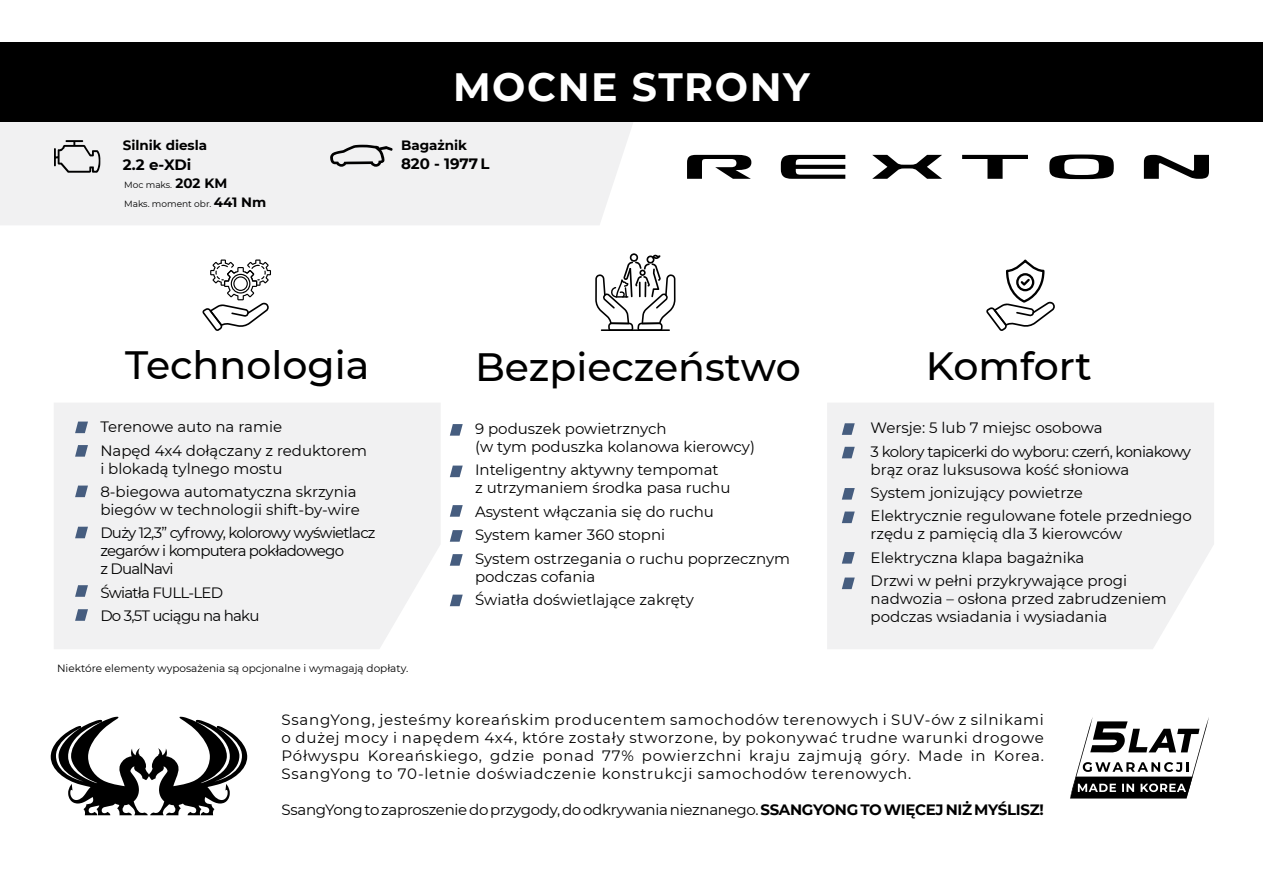
<style>
.page{position:relative;width:1263px;height:893px;background:#fff}
.page>*{position:absolute;margin:0;border:0;box-sizing:border-box;transform-origin:0 0}
.t1{font:500 39.45px "Montserrat";color:#000}
.t2{font:700 39.45px "Montserrat";letter-spacing:.04em;color:#fff}
.t3{font:15px/23.4px "Montserrat";color:#000}
.t4{font:15px/23.4px "Montserrat";letter-spacing:-.05em;color:#000}
.t5{font:15px "Montserrat";letter-spacing:-.02em;color:#000}
.t6{font:15px/23.4px "Montserrat";letter-spacing:-.04em;color:#000}
.t7{font:700 15px "Montserrat";color:#000}
.t8{font:700 13.5px "Montserrat";color:#000}
.t9{font:10.5px "Montserrat";color:#000}
.t10{font:9px/19.5px "Montserrat";color:#000}
.s1{font-weight:700;font-size:13.5px}
.s2{font-weight:700}
</style>
<div class="page">
<div style="left:0;top:122px;width:633px;height:103px;background:#f1f1f2"></div>
<div style="left:827px;top:403px;width:387px;height:246px;background:#f1f1f2"></div>
<div style="left:0;top:43px;width:1263px;height:79px;background:#000"></div>
<div style="left:54px;top:403px;width:386px;height:246px;background:#f1f1f2"></div>
<svg style="left:75px;top:527px;width:13px;height:11px"></svg>
<svg style="left:75px;top:486px;width:13px;height:11px"></svg>
<svg style="left:75px;top:422px;width:13px;height:11px"></svg>
<svg style="left:450px;top:466px;width:13px;height:11px"></svg>
<svg style="left:450px;top:424px;width:13px;height:12px"></svg>
<svg style="left:450px;top:530px;width:13px;height:12px"></svg>
<svg style="left:450px;top:505px;width:13px;height:12px"></svg>
<svg style="left:842px;top:447px;width:13px;height:11px"></svg>
<svg style="left:842px;top:423px;width:13px;height:12px"></svg>
<svg style="left:842px;top:511px;width:13px;height:12px"></svg>
<svg style="left:842px;top:488px;width:13px;height:12px"></svg>
<svg style="left:202px;top:259px;width:69px;height:72px"></svg>
<svg style="left:986px;top:259px;width:69px;height:72px"></svg>
<svg style="left:330px;top:145px;width:63px;height:22px"></svg>
<svg style="left:54px;top:140px;width:46px;height:33px"></svg>
<svg style="left:75px;top:609px;width:13px;height:12px"></svg>
<svg style="left:595px;top:253px;width:80px;height:78px"></svg>
<svg style="left:842px;top:577px;width:13px;height:12px"></svg>
<svg style="left:75px;top:585px;width:13px;height:12px"></svg>
<svg style="left:450px;top:554px;width:13px;height:12px"></svg>
<svg style="left:450px;top:595px;width:13px;height:11px"></svg>
<svg style="left:842px;top:552px;width:13px;height:12px"></svg>
<svg style="left:962px;top:155px;width:66px;height:24px"></svg>
<svg style="left:1049px;top:155px;width:65px;height:24px"></svg>
<svg style="left:781px;top:155px;width:64px;height:24px"></svg>
<svg style="left:687px;top:155px;width:64px;height:24px"></svg>
<svg style="left:872px;top:155px;width:70px;height:24px"></svg>
<svg style="left:1144px;top:155px;width:65px;height:24px"></svg>
<svg style="left:51px;top:716px;width:196px;height:99px"></svg>
<svg style="left:1070px;top:717px;width:139px;height:81px"></svg>
<svg style="left:75px;top:445px;width:13px;height:12px"></svg>
<p class="t8" style="left:123px;top:136px;width:86px">Silnik diesla</p>
<p class="t7" style="left:123px;top:154px;width:70px">2.2 e-XDi</p>
<p class="t10" style="left:124px;top:174px;width:144px">Moc maks. <span class="s1">202 KM<br></span>Maks. moment obr. <span class="s1">441 Nm</span></p>
<h1 class="t2" style="left:453px;top:58px;width:358px">MOCNE STRONY</h1>
<p class="t8" style="left:401px;top:135px;width:68px">Bagażnik</p>
<p class="t7" style="left:401px;top:153px;width:90px">820 - 1977 L</p>
<h1 class="t1" style="left:125px;top:338px;width:246px">Technologia</h1>
<p class="t3" style="left:100px;top:415px;width:268px">Terenowe auto na ramie<br>Napęd 4x4 dołączany z reduktorem</p>
<p class="t3" style="left:100px;top:456px;width:258px">i blokadą tylnego mostu<br>8-biegowa automatyczna skrzynia</p>
<p class="t4" style="left:100px;top:497px;width:277px">biegów w technologii shift-by-wire<br>Duży 12,3” cyfrowy, kolorowy wyświetlacz</p>
<p class="t4" style="left:100px;top:541px;width:245px;line-height:18px">zegarów i komputera pokładowego z DualNavi</p>
<p class="t4" style="left:100px;top:580px;width:161px">Światła FULL-LED<br>Do 3,5T uciągu na haku</p>
<h1 class="t1" style="left:475px;top:339px;width:327px">Bezpieczeństwo</h1>
<p class="t3" style="left:475px;top:419px;width:281px;line-height:18px">9 poduszek powietrznych<br>(w tym poduszka kolanowa kierowcy)</p>
<p class="t3" style="left:475px;top:461px;width:257px;line-height:18px">Inteligentny aktywny tempomat<br>z utrzymaniem środka pasa ruchu</p>
<p class="t3" style="left:475px;top:499px;width:317px">Asystent włączania się do ruchu<br>System kamer 360 stopni<br>System ostrzegania o ruchu poprzecznym</p>
<p class="t3" style="left:475px;top:564px;width:220px">podczas cofania<br>Światła doświetlające zakręty</p>
<p class="t9" style="left:57px;top:661px;width:353px">Niektóre elementy wyposażenia są opcjonalne i wymagają dopłaty.</p>
<h1 class="t1" style="left:926px;top:338px;width:168px">Komfort</h1>
<p class="t6" style="left:871px;top:416px;width:322px">Wersje: 5 lub 7 miejsc osobowa<br>3 kolory tapicerki do wyboru: czerń, koniakowy</p>
<p class="t3" style="left:871px;top:457px;width:323px">brąz oraz luksusowa kość słoniowa<br>System jonizujący powietrze<br>Elektrycznie regulowane fotele przedniego</p>
<p class="t3" style="left:871px;top:522px;width:258px">rzędu z pamięcią dla 3 kierowców<br>Elektryczna klapa bagażnika<br>Drzwi w pełni przykrywające progi</p>
<p class="t3" style="left:871px;top:589px;width:298px;line-height:18px">nadwozia – osłona przed zabrudzeniem podczas wsiadania i wysiadania</p>
<p class="t3" style="left:281px;top:710px;width:764px;line-height:18px;text-align:justify">SsangYong, jesteśmy koreańskim producentem samochodów terenowych i SUV-ów z silnikami o dużej mocy i napędem 4x4, które zostały stworzone, by pokonywać trudne warunki drogowe Półwyspu Koreańskiego, gdzie ponad 77% powierzchni kraju zajmują góry. Made in Korea.<br>SsangYong to 70-letnie doświadczenie konstrukcji samochodów terenowych.</p>
<p class="t5" style="left:281px;top:800px;width:764px">SsangYong to zaproszenie do przygody, do odkrywania nieznanego. <span class="s2">SSANGYONG TO WIĘCEJ NIŻ MYŚLISZ!</span></p>
</div>
